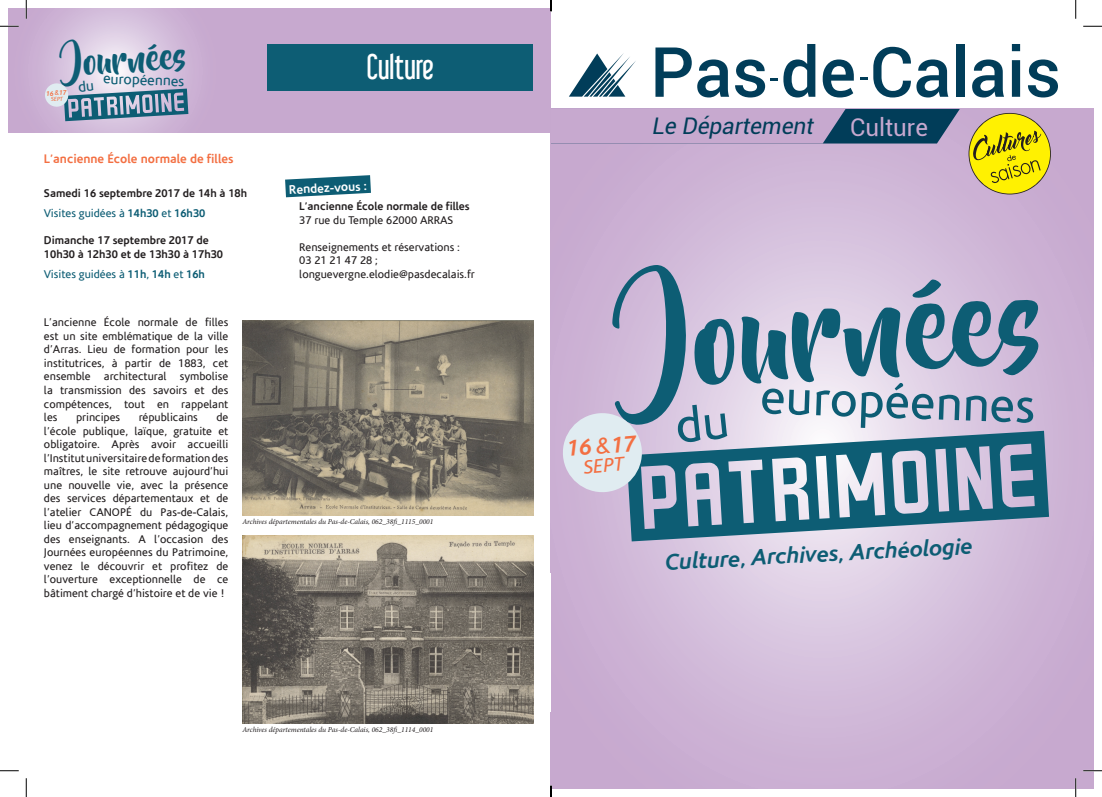
<style>
.page{position:relative;width:1102px;height:797px;background:#fff}
.page>*{position:absolute;margin:0;border:0;box-sizing:border-box;transform-origin:0 0}
.t1{font:122.25px "Beyond The Mountains";color:#0d5d74}
.t2{font:49.12px "Corisande";color:#0d5d74}
.t3{font:36px "Beyond The Mountains";color:#0d5d74}
.t4{font:31.25px "Libel Suit";color:#fff}
.t5{font:24.38px "Roboto";color:#c7a9cf}
.t6{font:italic 22.88px "Roboto";color:#013d59}
.t7{font:italic 700 22.5px "Corisande";color:#0d5d74}
.t8{font:italic 700 22.5px "Corisande";color:#f36f42}
.t9{font:italic 19.62px "Corisande";color:#f36f42}
.t10{font:14.5px "Corisande";color:#0d5d74}
.t11{font:700 12.5px "Corisande";color:#f36f42}
.t12{font:700 12.5px "Corisande";color:#fff}
.t13{font:11.25px/13.5px "Corisande";color:#231f20;text-align:justify}
.t14{font:700 11.25px/20.6px "Corisande";color:#231f20}
.t15{font:11.25px "Corisande";color:#0d5d74}
.t16{font:italic 7.5px "Minion Pro";letter-spacing:-.005em;color:#231f20}
.t17{font:italic 700 6.62px "Corisande";color:#f36f42}
.t18{font:italic 5.75px "Corisande";color:#f36f42}
.s1{font-weight:400}
.s2{font-weight:400;color:#0d5d74}
.s3{color:#0d5d74}
.s4{font-weight:700}
</style>
<div class="page">
<div style="left:221px;top:9px;width:330px;height:124px;background:#c7a9cf"></div>
<svg style="left:551px;top:109px;width:542px;height:679px;background:#d2bbd9"></svg>
<svg style="left:9px;top:9px;width:212px;height:124px;background:#d2bbd9"></svg>
<div style="left:267px;top:44px;width:266px;height:46px;background:#0d5d74"></div>
<svg style="left:285px;top:175px;width:86px;height:22px"></svg>
<img style="left:242px;top:535px;width:291px;height:188px">
<img style="left:242px;top:320px;width:291px;height:195px">
<svg style="left:626px;top:431px;width:422px;height:110px;background:#7698ad"></svg>
<svg style="left:782px;top:468px;width:14px;height:16px"></svg>
<svg style="left:860px;top:77px;width:7px;height:3px"></svg>
<svg style="left:569px;top:53px;width:67px;height:44px"></svg>
<svg style="left:551px;top:109px;width:408px;height:34px;background:#8f8aae"></svg>
<svg style="left:655px;top:47px;width:36px;height:50px"></svg>
<svg style="left:697px;top:59px;width:32px;height:38px"></svg>
<svg style="left:735px;top:44px;width:80px;height:53px"></svg>
<svg style="left:822px;top:59px;width:31px;height:38px"></svg>
<svg style="left:873px;top:47px;width:37px;height:50px"></svg>
<svg style="left:916px;top:59px;width:32px;height:38px"></svg>
<div style="left:956px;top:44px;width:8px;height:53px;background:#013d59"></div>
<svg style="left:972px;top:59px;width:31px;height:38px"></svg>
<svg style="left:1011px;top:44px;width:8px;height:53px"></svg>
<svg style="left:1028px;top:59px;width:29px;height:38px"></svg>
<svg style="left:968px;top:113px;width:82px;height:81px;background:#d7c730"></svg>
<svg style="left:561px;top:411px;width:82px;height:83px;background:#d3d9e5"></svg>
<svg style="left:0;top:25px;width:19px;height:2px"></svg>
<svg style="left:1083px;top:25px;width:18px;height:2px"></svg>
<svg style="left:0;top:770px;width:19px;height:1px"></svg>
<svg style="left:1083px;top:770px;width:18px;height:1px"></svg>
<svg style="left:25px;top:0;width:2px;height:19px"></svg>
<svg style="left:25px;top:778px;width:2px;height:19px"></svg>
<svg style="left:1075px;top:0;width:1px;height:19px"></svg>
<svg style="left:1074px;top:778px;width:2px;height:19px"></svg>
<svg style="left:550px;top:785px;width:1px;height:12px"></svg>
<div style="left:675px;top:405px;width:52px;height:38px;background:#dfd0e6"></div>
<svg style="left:44px;top:81px;width:144px;height:40px;background:#93a6bc"></svg>
<h3 class="t3" style="left:62px;top:43px;width:125px;rotate:-3deg">Journées</h3>
<p class="t10" style="left:103px;top:70px;width:83px;rotate:2deg">européennes</p>
<p class="t17" style="left:46px;top:90px;width:22px;rotate:-5deg">16 <span class="s1">&amp;</span> 17</p>
<p class="t18" style="left:51px;top:96px;width:14px;rotate:-5deg">sept</p>
<p class="t11" style="left:44px;top:151px;width:191px">L’ancienne école normale de filles</p>
<p class="t14" style="left:44px;top:182px;width:205px">Samedi 16 septembre 2017 de 14h à 18h<br><span class="s2">Visites guidées à</span> <span class="s3">14h30</span> <span class="s2">et</span> <span class="s3">16h30</span></p>
<p class="t14" style="left:44px;top:234px;width:180px;line-height:13.5px">Dimanche 17 septembre 2017 de<br>10h30 à 12h30 et de 13h30 à 17h30</p>
<p class="t15" style="left:44px;top:267px;width:162px">Visites guidées à <span class="s4">11h</span>, <span class="s4">14h</span> et <span class="s4">16h</span></p>
<h3 class="t4" style="left:367px;top:48px;width:68px">Culture</h3>
<p class="t12" style="left:289px;top:182px;width:80px;rotate:-3deg">Rendez-vous :</p>
<p class="t14" style="left:299px;top:196px;width:172px">L’ancienne école normale de filles</p>
<p class="t13" style="left:299px;top:213px;width:156px">37 rue du Temple 62000 ARRAS</p>
<p class="t13" style="left:299px;top:240px;width:177px;text-align:left">Renseignements et réservations :<br>03 21 21 47 28 ; longuevergne.elodie@pasdecalais.fr</p>
<p class="t13" style="left:44px;top:316px;width:186px">L’ancienne école normale de filles est un site emblématique de la ville d’Arras. Lieu de formation pour les institutrices, à partir de 1883, cet ensemble architectural symbolise la transmission des savoirs et des compétences, tout en rappelant les</p>
<p class="t13" style="left:44px;top:410px;width:186px;text-indent:172px">de l’école publique, laïque, gratuite et obligatoire. Après avoir accueilli l’Institut universitaire de formation des maîtres, le site retrouve aujourd’hui une nouvelle vie, avec la présence des services départementaux et de l’atelier CANOPé du Pas-de-Calais, lieu d’accompagnement pédagogique des enseignants. A l’occasion des Journées européennes du Patrimoine, venez le découvrir et profitez de l’ouverture exceptionnelle de ce bâtiment chargé d’histoire et de vie !</p>
<p class="t13" style="left:76px;top:410px;width:46px">principes</p>
<p class="t13" style="left:139px;top:410px;width:61px">républicains</p>
<p class="t16" style="left:242px;top:517px;width:192px">Archives départementales du Pas-de-Calais, 062_38fi_1115_0001</p>
<p class="t16" style="left:242px;top:724px;width:192px">Archives départementales du Pas-de-Calais, 062_38fi_1114_0001</p>
<h3 class="t6" style="left:651px;top:109px;width:168px">Le Département</h3>
<h3 class="t5" style="left:850px;top:110px;width:79px">Culture</h3>
<h1 class="t1" style="left:621px;top:275px;width:421px;rotate:-3deg">Journées</h1>
<h2 class="t2" style="left:761px;top:366px;width:277px;rotate:2deg">européennes</h2>
<h3 class="t8" style="left:566px;top:434px;width:71px;rotate:-5deg">16 <span class="s1">&amp;</span> 17</h3>
<h3 class="t9" style="left:582px;top:455px;width:42px;rotate:-5deg">sept</h3>
<h3 class="t7" style="left:664px;top:548px;width:309px;rotate:-3deg">Culture, Archives, Archéologie</h3>
</div>
